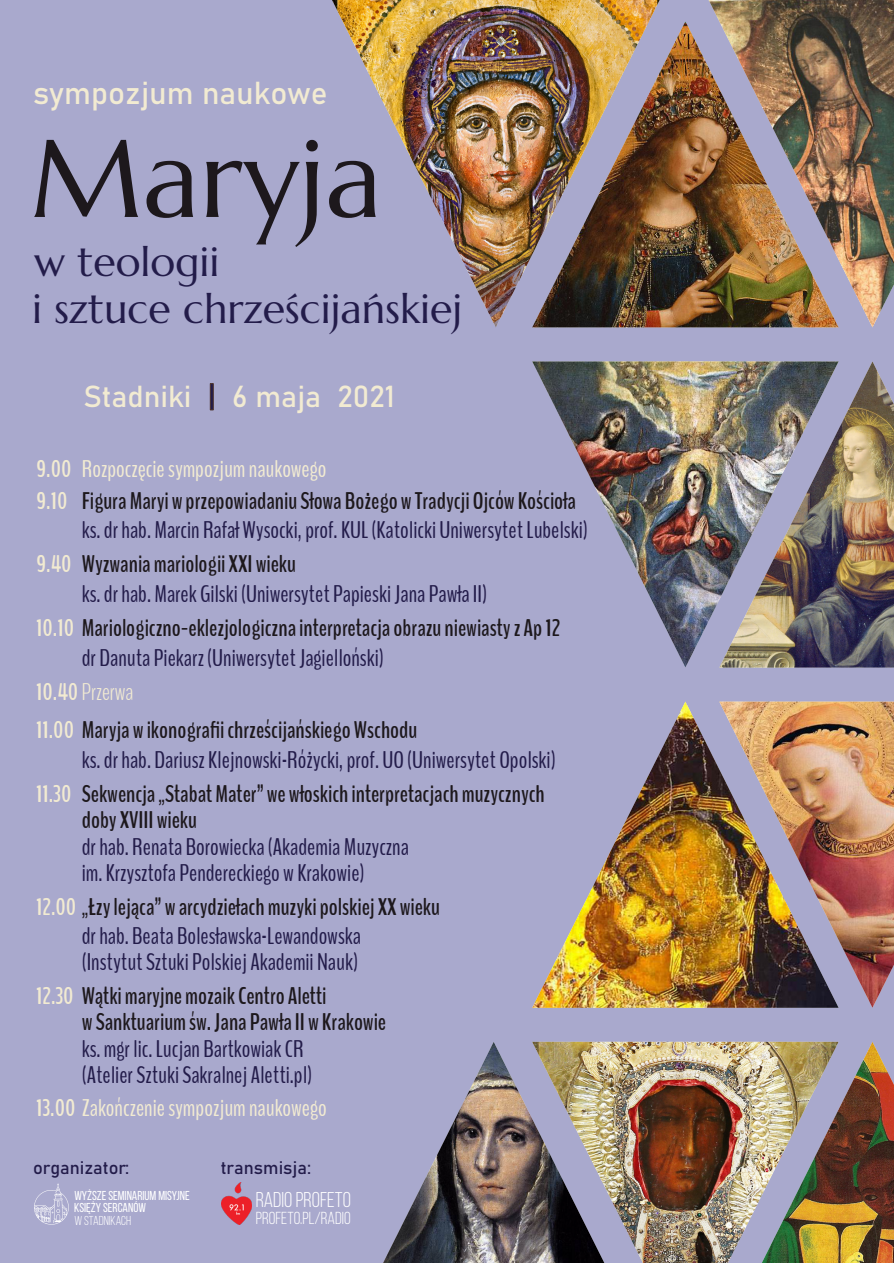
<style>
.page{position:relative;width:894px;height:1263px;background:#fff}
.page>*{position:absolute;margin:0;border:0;box-sizing:border-box;transform-origin:0 0}
.t1{font:110.1px "Marcellus";color:#1d181c}
.t2{font:41.25px "Marcellus";color:#231c4a}
.t3{font:31.35px "Bahnschrift";color:#f2ebd2}
.t4{font:30px "Bahnschrift";color:#f2ebd2}
.t5{font:24px/26px "Bench Nine";color:#231c4a}
.t6{font:700 24px/29.7px "Bench Nine";color:#1d181c}
.t7{font:24px "Bench Nine";color:#f2ebd2}
.t8{font:21.45px "Bebas Neue";color:#fff}
.t9{font:18px "Bahnschrift";color:#231c4a}
.t10{font:17.4px "Bebas Neue";color:#fff}
.t11{font:12.9px "Bebas Neue";color:#fff}
.t12{font:12.9px "Bebas Neue";color:#fff}
.s1{color:#231c4a}
.s2{font-weight:700}
.s3{color:#f2ebd2}
.s4{font-weight:700;color:#f2ebd2}
.s5{font-weight:700;color:#1d181c}
.s6{font-weight:400;color:#231c4a}
.s7{font-weight:300;color:#f2ebd2}
.s8{font-family:"Arial Narrow";color:#1d181c}
.s9{font-family:"Arial Narrow";font-weight:400}
</style>
<div class="page">
<div style="left:0;top:0;width:893px;height:1263px;background:#a9a9cd"></div>
<img style="left:221px;top:1183px;width:30px;height:41px">
<svg style="left:34px;top:1183px;width:35px;height:42px"></svg>
<img style="left:838px;top:1042px;width:55px;height:221px">
<img style="left:383px;top:1042px;width:149px;height:221px">
<img style="left:532px;top:702px;width:187px;height:306px">
<img style="left:532px;top:1042px;width:306px;height:221px">
<img style="left:838px;top:361px;width:55px;height:307px">
<img style="left:719px;top:702px;width:174px;height:305px">
<img style="left:659px;top:21px;width:49px;height:306px">
<img style="left:532px;top:361px;width:306px;height:307px">
<img style="left:708px;top:0;width:185px;height:327px">
<img style="left:332px;top:0;width:327px;height:327px">
<h3 class="t3" style="left:33px;top:79px;width:296px">sympozjum naukowe</h3>
<h1 class="t1" style="left:30px;top:110px;width:353px">Maryja</h1>
<h2 class="t2" style="left:34px;top:236px;width:186px">w teologii</h2>
<h2 class="t2" style="left:32px;top:283px;width:431px">i sztuce chrześcijańskiej</h2>
<p class="t4" style="left:83px;top:384px;width:313px">Stadniki <span class="s1">|</span> 6 maja 2021</p>
<p class="t7" style="left:36px;top:453px;width:292px"><span class="s2">9.00</span> Rozpoczęcie sympozjum naukowego</p>
<p class="t6" style="left:36px;top:486px;width:541px"><span class="s3">9.10</span> Figura Maryi w przepowiadaniu Słowa Bożego w Tradycji Ojców Kościoła</p>
<p class="t5" style="left:82px;top:518px;width:507px">ks. dr hab. Marcin Rafał Wysocki, prof. KUL (Katolicki Uniwersytet Lubelski)</p>
<p class="t5" style="left:82px;top:550px;width:406px;line-height:29.7px;text-indent:-46px"><span class="s4">9.40</span> <span class="s5">Wyzwania mariologii XXI wieku<br></span>ks. dr hab. Marek Gilski (Uniwersytet Papieski Jana Pawła II)</p>
<p class="t6" style="left:82px;top:614px;width:480px;text-indent:-46px"><span class="s3">10.10</span> Mariologiczno-eklezjologiczna interpretacja obrazu niewiasty z Ap 12 <span class="s6">dr Danuta Piekarz (Uniwersytet Jagielloński)</span></p>
<p class="t6" style="left:36px;top:673px;width:382px;line-height:38.2px"><span class="s3">10.40</span> <span class="s7">Przerwa<br></span><span class="s3">11.00</span> Maryja w ikonografii chrześcĳańskiego Wschodu</p>
<p class="t5" style="left:36px;top:743px;width:521px;line-height:34px;text-indent:46px">ks. dr hab. Dariusz Klejnowski-Różycki, prof. UO (Uniwersytet Opolski)<br><span class="s4">11.30</span> <span class="s5">Sekwencja</span><span class="s8">„</span><span class="s5">Stabat Mater” we włoskich interpretacjach muzycznych</span></p>
<p class="t6" style="left:82px;top:805px;width:117px">doby XVIII wieku</p>
<p class="t5" style="left:82px;top:834px;width:328px">dr hab. Renata Borowiecka (Akademia Muzyczna im. Krzysztofa Pendereckiego w Krakowie)</p>
<p class="t6" style="left:82px;top:892px;width:359px;text-indent:-46px"><span class="s3">12.00</span> <span class="s9">„</span>Łzy lejąca” w arcydziełach muzyki polskiej XX wieku <span class="s6">dr hab. Beata Bolesławska-Lewandowska</span></p>
<p class="t5" style="left:36px;top:946px;width:323px;line-height:33.6px;text-indent:46px">(Instytut Sztuki Polskiej Akademii Nauk)<br><span class="s4">12.30</span> <span class="s5">Wątki maryjne mozaik Centro Aletti</span></p>
<p class="t6" style="left:82px;top:1007px;width:306px">w Sanktuarium św. Jana Pawła II w Krakowie</p>
<p class="t5" style="left:82px;top:1036px;width:232px">ks. mgr lic. Lucjan Bartkowiak CR (Atelier Sztuki Sakralnej Aletti.pl)</p>
<p class="t7" style="left:36px;top:1092px;width:292px"><span class="s2">13.00</span> Zakończenie sympozjum naukowego</p>
<p class="t9" style="left:33px;top:1159px;width:97px">organizator:</p>
<p class="t9" style="left:221px;top:1159px;width:92px">transmisja:</p>
<p class="t11" style="left:74px;top:1190px;width:117px">WYŻSZE SEMINARIUM MISYJNE</p>
<p class="t11" style="left:74px;top:1203px;width:73px">KSIĘŻY SERCANÓW</p>
<p class="t12" style="left:74px;top:1215px;width:58px">W STADNIKACH</p>
<p class="t8" style="left:255px;top:1191px;width:97px">RADIO PROFETO</p>
<p class="t10" style="left:256px;top:1211px;width:96px">PROFETO.PL/RADIO</p>
</div>
